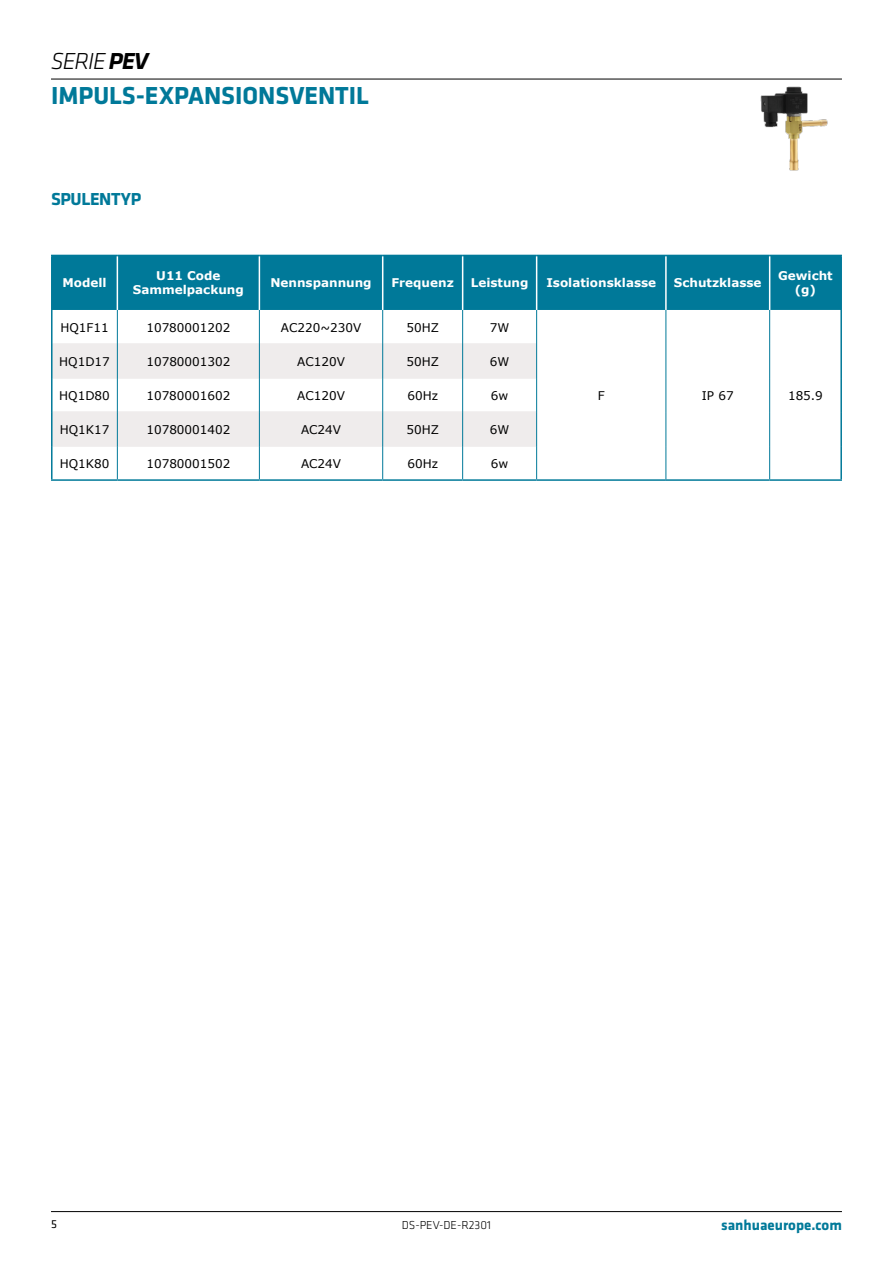
<style>
.page{position:relative;width:893px;height:1263px;background:#fff}
.page>*{position:absolute;margin:0;border:0;box-sizing:border-box;transform-origin:0 0}
.t1{font:700 25.5px "Klavika";color:#007999}
.t2{font:italic 300 24px "Klavika";letter-spacing:-.04em;color:#000}
.t3{font:700 18px "Klavika";letter-spacing:-.02em;color:#007999}
.t4{font:700 15px "Klavika";color:#007999}
.t5{font:12px "Verdana";color:#000}
.t6{font:700 12px/14.4px "Verdana";color:#fff;text-align:center}
.t7{font:300 12px "Klavika";color:#000}
.t8{font:12px "Klavika";color:#000}
.s1{font-weight:700}
</style>
<div class="page">
<hr style="left:51px;top:1211px;width:791px;height:1px;background:#000">
<hr style="left:51px;top:79px;width:791px;height:1px;background:#000">
<div style="left:53px;top:256px;width:787px;height:54px;background:#007999"></div>
<svg style="left:116px;top:310px;width:655px;height:169px"></svg>
<svg style="left:53px;top:345px;width:483px;height:100px;fill:#efecec"></svg>
<hr style="left:53px;top:343px;width:64px;height:2px;background:#efecec">
<hr style="left:118px;top:343px;width:141px;height:2px;background:#efecec">
<hr style="left:260px;top:343px;width:122px;height:2px;background:#efecec">
<hr style="left:383px;top:343px;width:79px;height:2px;background:#efecec">
<hr style="left:463px;top:343px;width:73px;height:2px;background:#efecec">
<hr style="left:53px;top:377px;width:64px;height:2px;background:#efecec">
<hr style="left:118px;top:377px;width:141px;height:2px;background:#efecec">
<hr style="left:260px;top:377px;width:122px;height:2px;background:#efecec">
<hr style="left:383px;top:377px;width:79px;height:2px;background:#efecec">
<hr style="left:463px;top:377px;width:73px;height:2px;background:#efecec">
<hr style="left:53px;top:411px;width:64px;height:2px;background:#efecec">
<hr style="left:118px;top:411px;width:141px;height:2px;background:#efecec">
<hr style="left:260px;top:411px;width:122px;height:2px;background:#efecec">
<hr style="left:383px;top:411px;width:79px;height:2px;background:#efecec">
<hr style="left:463px;top:411px;width:73px;height:2px;background:#efecec">
<hr style="left:53px;top:445px;width:64px;height:2px;background:#efecec">
<hr style="left:118px;top:445px;width:141px;height:2px;background:#efecec">
<hr style="left:260px;top:445px;width:122px;height:2px;background:#efecec">
<hr style="left:383px;top:445px;width:79px;height:2px;background:#efecec">
<hr style="left:463px;top:445px;width:73px;height:2px;background:#efecec">
<hr style="left:117px;top:256px;width:1px;height:54px;background:#fff">
<hr style="left:259px;top:256px;width:1px;height:54px;background:#fff">
<hr style="left:382px;top:256px;width:1px;height:54px;background:#fff">
<hr style="left:462px;top:256px;width:1px;height:54px;background:#fff">
<hr style="left:536px;top:256px;width:1px;height:54px;background:#fff">
<hr style="left:665px;top:256px;width:2px;height:54px;background:#fff">
<hr style="left:769px;top:256px;width:1px;height:54px;background:#fff">
<hr style="left:51px;top:256px;width:2px;height:54px;background:#007999">
<hr style="left:51px;top:255px;width:66px;height:1px;background:#007999">
<hr style="left:117px;top:255px;width:142px;height:1px;background:#007999">
<hr style="left:259px;top:255px;width:124px;height:1px;background:#007999">
<hr style="left:383px;top:255px;width:80px;height:1px;background:#007999">
<hr style="left:463px;top:255px;width:74px;height:1px;background:#007999">
<hr style="left:537px;top:255px;width:129px;height:1px;background:#007999">
<hr style="left:666px;top:255px;width:104px;height:1px;background:#007999">
<hr style="left:770px;top:255px;width:72px;height:1px;background:#007999">
<hr style="left:840px;top:256px;width:2px;height:54px;background:#007999">
<hr style="left:51px;top:310px;width:2px;height:34px;background:#007999">
<hr style="left:117px;top:310px;width:1px;height:34px;background:#007999">
<hr style="left:259px;top:310px;width:1px;height:34px;background:#007999">
<hr style="left:382px;top:310px;width:1px;height:34px;background:#007999">
<hr style="left:462px;top:310px;width:1px;height:34px;background:#007999">
<hr style="left:536px;top:310px;width:1px;height:34px;background:#007999">
<hr style="left:665px;top:310px;width:1px;height:34px;background:#007999">
<hr style="left:769px;top:310px;width:1px;height:34px;background:#007999">
<hr style="left:665px;top:344px;width:1px;height:34px;background:#007999">
<hr style="left:769px;top:344px;width:1px;height:34px;background:#007999">
<hr style="left:665px;top:378px;width:1px;height:34px;background:#007999">
<hr style="left:769px;top:378px;width:1px;height:34px;background:#007999">
<hr style="left:665px;top:412px;width:1px;height:34px;background:#007999">
<hr style="left:769px;top:412px;width:1px;height:34px;background:#007999">
<hr style="left:665px;top:446px;width:1px;height:33px;background:#007999">
<hr style="left:769px;top:446px;width:1px;height:33px;background:#007999">
<hr style="left:840px;top:310px;width:2px;height:34px;background:#007999">
<hr style="left:840px;top:344px;width:2px;height:34px;background:#007999">
<hr style="left:840px;top:378px;width:2px;height:34px;background:#007999">
<hr style="left:840px;top:412px;width:2px;height:34px;background:#007999">
<hr style="left:840px;top:446px;width:2px;height:33px;background:#007999">
<hr style="left:51px;top:344px;width:2px;height:34px;background:#007999">
<hr style="left:117px;top:344px;width:1px;height:34px;background:#007999">
<hr style="left:259px;top:344px;width:1px;height:34px;background:#007999">
<hr style="left:382px;top:344px;width:1px;height:34px;background:#007999">
<hr style="left:462px;top:344px;width:1px;height:34px;background:#007999">
<hr style="left:536px;top:344px;width:1px;height:34px;background:#007999">
<hr style="left:51px;top:378px;width:2px;height:34px;background:#007999">
<hr style="left:51px;top:412px;width:2px;height:34px;background:#007999">
<hr style="left:117px;top:378px;width:1px;height:34px;background:#007999">
<hr style="left:117px;top:412px;width:1px;height:34px;background:#007999">
<hr style="left:259px;top:378px;width:1px;height:34px;background:#007999">
<hr style="left:382px;top:378px;width:1px;height:34px;background:#007999">
<hr style="left:462px;top:378px;width:1px;height:34px;background:#007999">
<hr style="left:536px;top:378px;width:1px;height:34px;background:#007999">
<hr style="left:259px;top:412px;width:1px;height:34px;background:#007999">
<hr style="left:382px;top:412px;width:1px;height:34px;background:#007999">
<hr style="left:462px;top:412px;width:1px;height:34px;background:#007999">
<hr style="left:536px;top:412px;width:1px;height:34px;background:#007999">
<hr style="left:51px;top:446px;width:2px;height:33px;background:#007999">
<hr style="left:51px;top:479px;width:66px;height:2px;background:#007999">
<hr style="left:117px;top:446px;width:1px;height:33px;background:#007999">
<hr style="left:117px;top:479px;width:142px;height:2px;background:#007999">
<hr style="left:259px;top:446px;width:1px;height:33px;background:#007999">
<hr style="left:382px;top:446px;width:1px;height:33px;background:#007999">
<hr style="left:462px;top:446px;width:1px;height:33px;background:#007999">
<hr style="left:536px;top:446px;width:1px;height:33px;background:#007999">
<hr style="left:259px;top:479px;width:124px;height:2px;background:#007999">
<hr style="left:383px;top:479px;width:80px;height:2px;background:#007999">
<hr style="left:463px;top:479px;width:74px;height:2px;background:#007999">
<hr style="left:537px;top:479px;width:129px;height:2px;background:#007999">
<hr style="left:666px;top:479px;width:104px;height:2px;background:#007999">
<hr style="left:770px;top:479px;width:72px;height:2px;background:#007999">
<img style="left:760px;top:86px;width:68px;height:85px">
<h2 class="t2" style="left:51px;top:48px;width:99px">SERIE <span class="s1">PEV</span></h2>
<h1 class="t1" style="left:51px;top:82px;width:319px">IMPULS-EXPANSIONSVENTIL</h1>
<h3 class="t3" style="left:51px;top:189px;width:92px">SPULENTYP</h3>
<p class="t6" style="left:62px;top:276px;width:46px">Modell</p>
<p class="t6" style="left:133px;top:269px;width:112px">U11 Code<br>Sammelpackung</p>
<p class="t6" style="left:270px;top:276px;width:103px">Nennspannung</p>
<p class="t6" style="left:391px;top:276px;width:64px">Frequenz</p>
<p class="t6" style="left:471px;top:276px;width:59px">Leistung</p>
<p class="t6" style="left:546px;top:276px;width:111px">Isolationsklasse</p>
<p class="t6" style="left:674px;top:276px;width:89px">Schutzklasse</p>
<p class="t6" style="left:778px;top:269px;width:56px">Gewicht (g)</p>
<p class="t5" style="left:60px;top:320px;width:50px">HQ1F11</p>
<p class="t5" style="left:146px;top:320px;width:85px">10780001202</p>
<p class="t5" style="left:281px;top:320px;width:82px">AC220~230V</p>
<p class="t5" style="left:406px;top:320px;width:34px">50HZ</p>
<p class="t5" style="left:490px;top:320px;width:21px">7W</p>
<p class="t5" style="left:59px;top:354px;width:52px">HQ1D17</p>
<p class="t5" style="left:146px;top:354px;width:85px">10780001302</p>
<p class="t5" style="left:297px;top:354px;width:49px">AC120V</p>
<p class="t5" style="left:406px;top:354px;width:34px">50HZ</p>
<p class="t5" style="left:490px;top:354px;width:21px">6W</p>
<p class="t5" style="left:59px;top:388px;width:52px">HQ1D80</p>
<p class="t5" style="left:146px;top:388px;width:85px">10780001602</p>
<p class="t5" style="left:297px;top:388px;width:49px">AC120V</p>
<p class="t5" style="left:407px;top:388px;width:32px">60Hz</p>
<p class="t5" style="left:491px;top:388px;width:19px">6w</p>
<p class="t5" style="left:60px;top:422px;width:51px">HQ1K17</p>
<p class="t5" style="left:146px;top:422px;width:85px">10780001402</p>
<p class="t5" style="left:301px;top:422px;width:42px">AC24V</p>
<p class="t5" style="left:406px;top:422px;width:34px">50HZ</p>
<p class="t5" style="left:490px;top:422px;width:21px">6W</p>
<p class="t5" style="left:60px;top:456px;width:51px">HQ1K80</p>
<p class="t5" style="left:146px;top:456px;width:85px">10780001502</p>
<p class="t5" style="left:301px;top:456px;width:42px">AC24V</p>
<p class="t5" style="left:407px;top:456px;width:32px">60Hz</p>
<p class="t5" style="left:491px;top:456px;width:19px">6w</p>
<p class="t5" style="left:598px;top:388px;width:8px">F</p>
<p class="t5" style="left:702px;top:388px;width:33px">IP 67</p>
<p class="t5" style="left:788px;top:388px;width:36px">185.9</p>
<p class="t8" style="left:51px;top:1217px;width:7px">5</p>
<p class="t4" style="left:721px;top:1217px;width:122px">sanhuaeurope.com</p>
<p class="t7" style="left:402px;top:1219px;width:91px">DS-PEV-DE-R2301</p>
</div>
